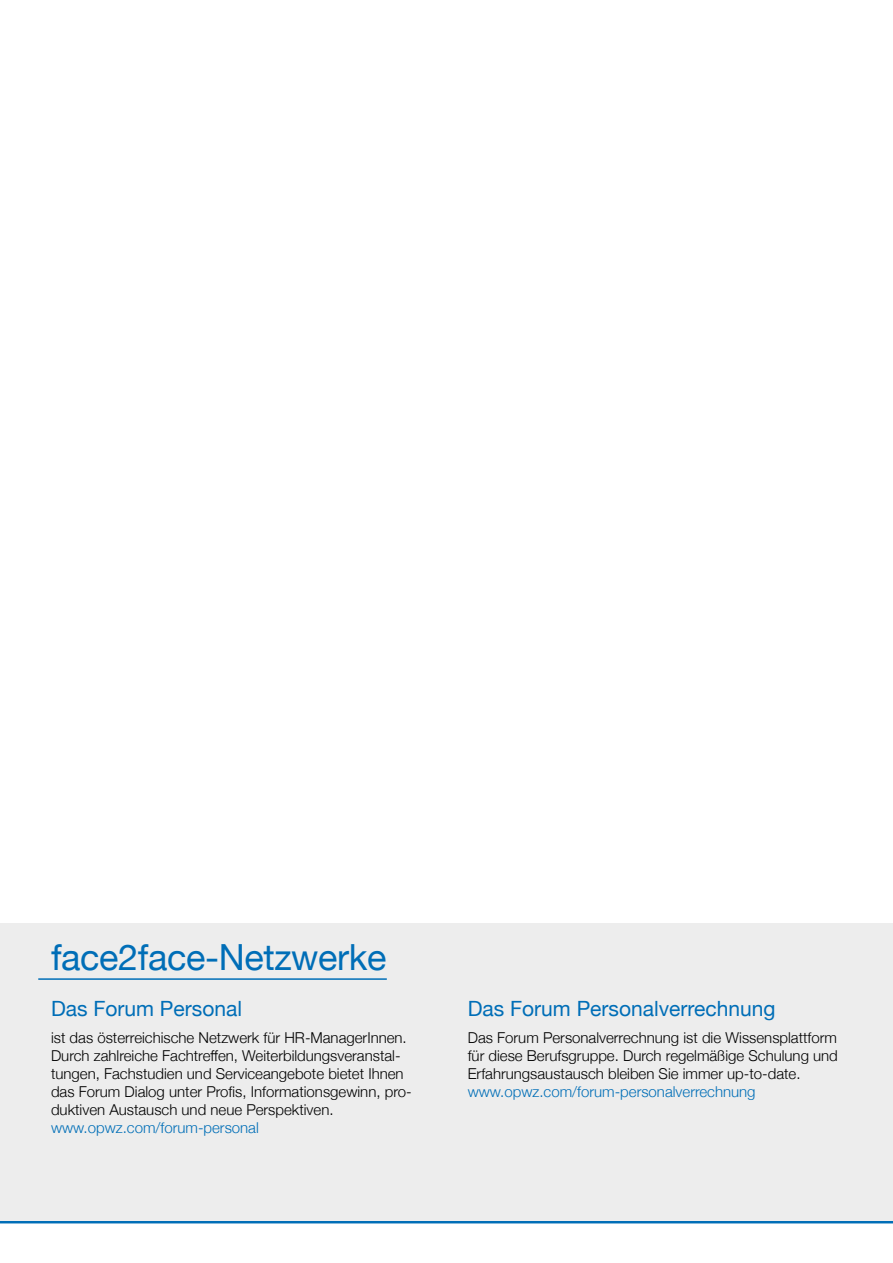
<style>
.page{position:relative;width:893px;height:1263px;background:#fff}
.page>*{position:absolute;margin:0;border:0;box-sizing:border-box;transform-origin:0 0}
.t1{font:36px "Helvetica Neue";letter-spacing:-.01em;color:#006eb7}
.t2{font:21px "Helvetica Neue";color:#006eb7}
.t3{font:300 15px/18px "Helvetica Neue";color:#000}
.t4{font:300 15px "Helvetica Neue";color:#006eb7}
</style>
<div class="page">
<hr style="left:0;top:1220px;width:893px;height:3px;background:#006eb7">
<div style="left:0;top:923px;width:893px;height:297px;background:#ededed"></div>
<hr style="left:38px;top:978px;width:349px;height:2px;background:#006eb7">
<h1 class="t1" style="left:51px;top:931px;width:337px">face2face-Netzwerke</h1>
<h2 class="t2" style="left:51px;top:994px;width:192px">Das Forum Personal</h2>
<p class="t3" style="left:51px;top:1027px;width:362px">ist das österreichische Netzwerk für HR-ManagerInnen.<br>Durch zahlreiche Fachtreffen, Weiterbildungsveranstal&shy;tungen, Fachstudien und Serviceangebote bietet Ihnen das Forum Dialog unter Profis, Informationsgewinn, pro&shy;duktiven Austausch und neue Perspektiven.</p>
<p class="t4" style="left:51px;top:1115px;width:209px">www.opwz.com/forum-personal</p>
<h2 class="t2" style="left:468px;top:994px;width:309px">Das Forum Personalverrechnung</h2>
<p class="t3" style="left:468px;top:1027px;width:372px;text-align:justify">Das Forum Personalverrechnung ist die Wissensplattform für diese Berufsgruppe. Durch regelmäßige Schulung und Erfahrungsaustausch bleiben Sie immer up-to-date.</p>
<p class="t4" style="left:468px;top:1079px;width:289px">www.opwz.com/forum-personalverrechnung</p>
</div>
